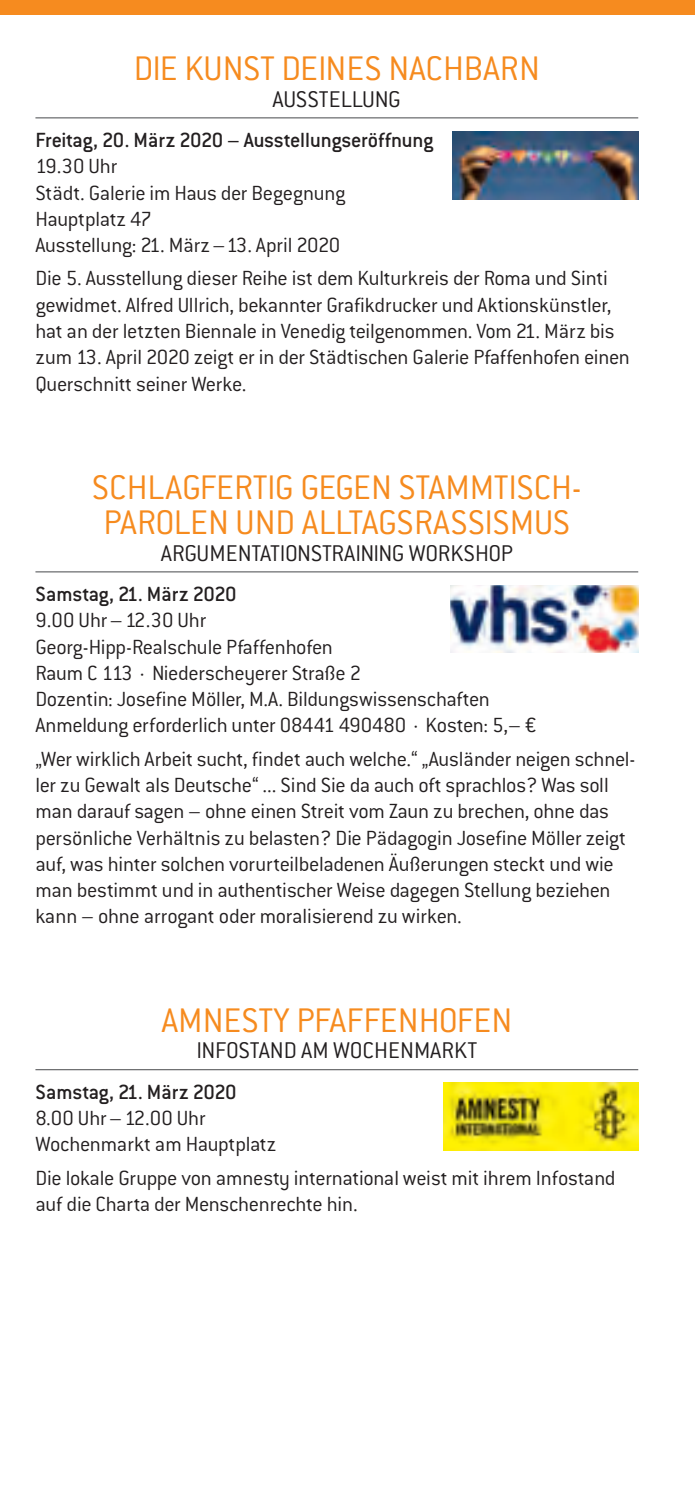
<style>
.page{position:relative;width:695px;height:1489px;background:#fff}
.page>*{position:absolute;margin:0;border:0;box-sizing:border-box;transform-origin:0 0}
.t1{font:300 37.5px/35px "Conduit ITC Std";letter-spacing:-.01em;color:#f68b1f;text-align:center}
.t2{font:300 25px "Conduit ITC Std";letter-spacing:-.01em;color:#231f20}
.t3{font:300 22.5px/26.2px "Conduit ITC Std";letter-spacing:-.015em;color:#231f20}
.t4{font:500 22.5px "Conduit ITC Std";letter-spacing:-.01em;color:#231f20}
</style>
<div class="page">
<hr style="left:35px;top:117px;width:603px;height:1px;background:#6c6d70">
<hr style="left:35px;top:571px;width:603px;height:1px;background:#6c6d70">
<hr style="left:35px;top:1068px;width:603px;height:2px;background:#6c6d70">
<div style="left:0;top:0;width:694px;height:14px;background:#f68b1f"></div>
<img style="left:450px;top:585px;width:188px;height:68px">
<img style="left:452px;top:132px;width:186px;height:67px">
<img style="left:443px;top:1082px;width:195px;height:68px">
<h1 class="t1" style="left:134px;top:55px;width:407px">DIE KUNST DEINES NACHBARN</h1>
<p class="t2" style="left:272px;top:91px;width:130px">AUSSTELLUNG</p>
<p class="t4" style="left:35px;top:131px;width:399px">Freitag, 20. März 2020 – Ausstellungseröffnung</p>
<p class="t3" style="left:35px;top:156px;width:311px">19.30 Uhr<br>Städt. Galerie im Haus der Begegnung<br>Hauptplatz 47<br>Ausstellung: 21. März–13. April 2020</p>
<p class="t3" style="left:35px;top:268px;width:596px">Die 5. Ausstellung dieser Reihe ist dem Kulturkreis der Roma und Sinti gewidmet. Alfred Ullrich, bekannter Grafikdrucker und Aktionskünstler, hat an der letzten Biennale in Venedig teilgenommen. Vom 21. März bis zum 13. April 2020 zeigt er in der Städtischen Galerie Pfaffenhofen einen Querschnitt seiner Werke.</p>
<h1 class="t1" style="left:92px;top:474px;width:491px">SCHLAGFERTIG GEGEN STAMMTISCH-<br>PAROLEN UND ALLTAGSRASSISMUS</h1>
<p class="t2" style="left:161px;top:545px;width:353px">ARGUMENTATIONSTRAINING WORKSHOP</p>
<p class="t4" style="left:35px;top:584px;width:203px">Samstag, 21. März 2020</p>
<p class="t3" style="left:35px;top:609px;width:502px">9.00 Uhr–12.30 Uhr<br>Georg-Hipp-Realschule Pfaffenhofen<br>Raum C 113 · Niederscheyerer Straße 2<br>Dozentin: Josefine Möller, M.A. Bildungswissenschaften Anmeldung erforderlich unter 08441 490480 · Kosten: 5,– €</p>
<p class="t3" style="left:35px;top:748px;width:601px">„Wer wirklich Arbeit sucht, findet auch welche.“ „Ausländer neigen schnel&shy;ler zu Gewalt als Deutsche“ ... Sind Sie da auch oft sprachlos? Was soll man darauf sagen – ohne einen Streit vom Zaun zu brechen, ohne das persönliche Verhältnis zu belasten? Die Pädagogin Josefine Möller zeigt auf, was hinter solchen vorurteilbeladenen Äußerungen steckt und wie man bestimmt und in authentischer Weise dagegen Stellung beziehen kann – ohne arrogant oder moralisierend zu wirken.</p>
<h1 class="t1" style="left:161px;top:1006px;width:352px">AMNESTY PFAFFENHOFEN</h1>
<p class="t2" style="left:196px;top:1042px;width:282px">INFOSTAND AM WOCHENMARKT</p>
<p class="t4" style="left:35px;top:1082px;width:203px">Samstag, 21. März 2020</p>
<p class="t3" style="left:35px;top:1107px;width:242px">8.00 Uhr–12.00 Uhr<br>Wochenmarkt am Hauptplatz</p>
<p class="t3" style="left:35px;top:1166px;width:581px">Die lokale Gruppe von amnesty international weist mit ihrem Infostand auf die Charta der Menschenrechte hin.</p>
</div>
